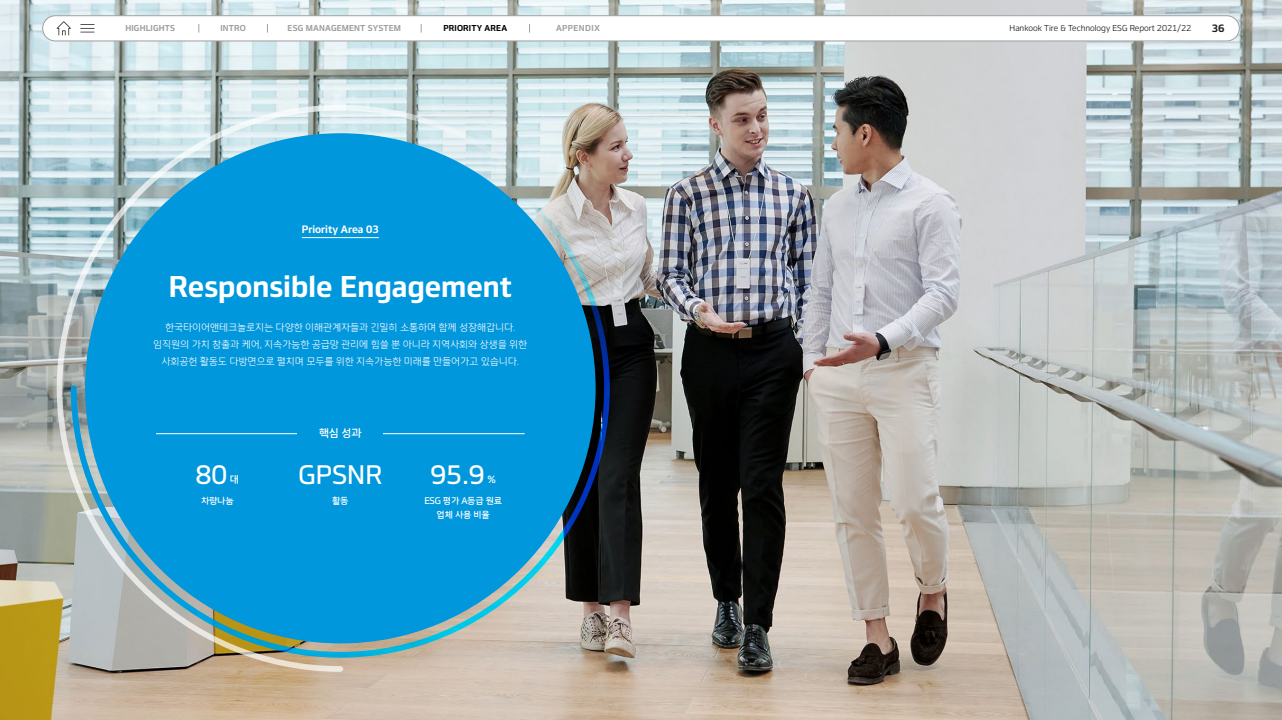
<style>
.page{position:relative;width:1282px;height:720px;background:#fff}
.page>*{position:absolute;margin:0;border:0;box-sizing:border-box;transform-origin:0 0}
.t1{font:600 28px "Hankook";color:#fff}
.t2{font:500 25px "Hankook";color:#fff}
.t3{font:11px "Hankook KR Regular";color:#fff}
.t4{font:10px/17px "Hankook KR Light";letter-spacing:-.03em;color:#fff;text-align:center}
.t5{font:600 10px "Hankook";color:#fff}
.t6{font:10px "Hankook KR Regular";color:#fff}
.t7{font:600 10px "Hankook";color:#1f1e1d}
.t8{font:9px/14px "Hankook KR Regular";letter-spacing:-.03em;color:#fff;text-align:center}
.t9{font:8px "Hankook";color:#1f1e1d}
.t10{font:600 8px "Hankook";letter-spacing:.02em;color:#9fa0a0}
.t11{font:600 8px "Hankook";letter-spacing:.02em;color:#000}
.t12{font:600 8px "Hankook";letter-spacing:.05em;color:#9fa0a0}
</style>
<div class="page">
<img style="left:0;top:0;width:1281px;height:720px">
<svg style="left:56px;top:102px;width:570px;height:573px;background:#3ea0cb"></svg>
<hr style="left:302px;top:237px;width:77px;height:1px;background:#fff">
<hr style="left:156px;top:433px;width:368px;height:1px;background:#fff">
<div style="left:298px;top:425px;width:85px;height:17px;background:#0097dd"></div>
<div style="left:43px;top:16px;width:1196px;height:25px;background:#fff;border-radius:13px"></div>
<div style="left:43px;top:16px;width:1196px;height:25px;border:1px solid #9fa0a0;border-radius:13px"></div>
<svg style="left:57px;top:21px;width:14px;height:14px"></svg>
<svg style="left:80px;top:24px;width:14px;height:9px"></svg>
<p class="t10" style="left:125px;top:22px;width:51px">HIGHLIGHTS</p>
<p class="t10" style="left:220px;top:22px;width:27px">INTRO</p>
<p class="t10" style="left:287px;top:22px;width:115px">ESG MANAGEMENT SYSTEM</p>
<p class="t11" style="left:443px;top:22px;width:65px">PRIORITY AREA</p>
<p class="t12" style="left:556px;top:22px;width:45px">APPENDIX</p>
<p class="t9" style="left:1009px;top:22px;width:183px">Hankook Tire &amp; Technology ESG Report 2021/22</p>
<p class="t7" style="left:1211px;top:21px;width:14px">36</p>
<p class="t5" style="left:302px;top:222px;width:79px">Priority Area 03</p>
<h1 class="t1" style="left:169px;top:264px;width:345px">Responsible Engagement</h1>
<p class="t4" style="left:153px;top:320px;width:375px">한국타이어앤테크놀로지는 다양한 이해관계자들과 긴밀히 소통하며 함께 성장해갑니다. 임직원의 가치 창출과 케어, 지속가능한 공급망 관리에 힘쓸 뿐 아니라 지역사회와 상생을 위한 사회공헌 활동도 다방면으로 펼치며 모두를 위한 지속가능한 미래를 만들어가고 있습니다.</p>
<h2 class="t2" style="left:196px;top:455px;width:33px">80</h2>
<p class="t6" style="left:230px;top:473px;width:11px">대</p>
<p class="t8" style="left:201px;top:494px;width:34px">차량나눔</p>
<p class="t3" style="left:319px;top:427px;width:44px">핵심 성과</p>
<h2 class="t2" style="left:298px;top:455px;width:85px">GPSNR</h2>
<p class="t8" style="left:332px;top:494px;width:18px">활동</p>
<h2 class="t2" style="left:430px;top:455px;width:56px">95.9</h2>
<p class="t6" style="left:487px;top:473px;width:10px">%</p>
<p class="t8" style="left:424px;top:494px;width:79px">ESG 평가 A등급 원료 업체 사용 비율</p>
</div>
